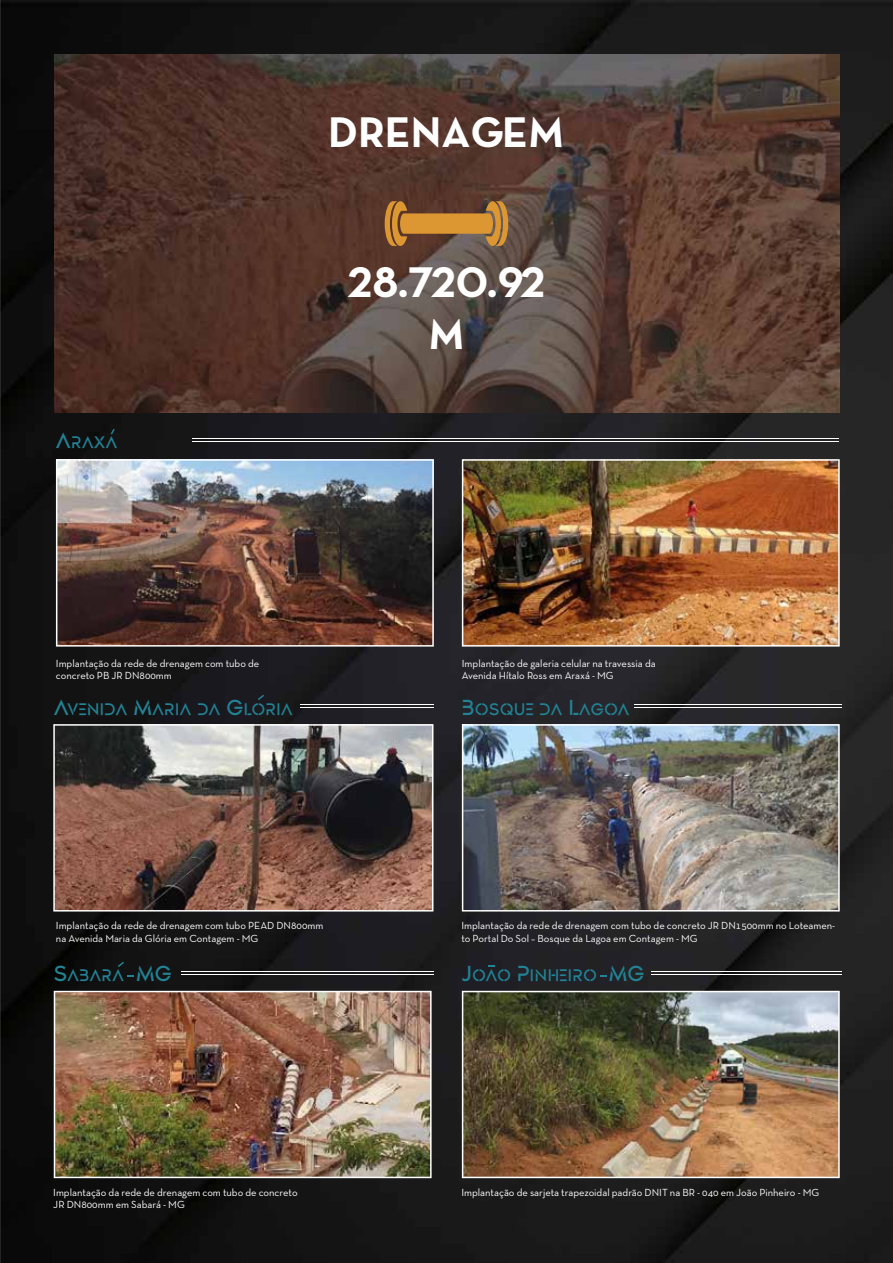
<style>
.page{position:relative;width:893px;height:1263px;background:#fff}
.page>*{position:absolute;margin:0;border:0;box-sizing:border-box;transform-origin:0 0}
.t1{font:43.65px/52.3px "Neutra Text Bold Alt";color:#fff;text-align:center}
.t2{font:24.45px "DESIGNER Regular";color:#218395}
.t3{font:10.5px/12.6px "Neutra Text TF";color:#fff}
</style>
<div class="page">
<img style="left:0;top:0;width:893px;height:1263px">
<img style="left:54px;top:54px;width:785px;height:358px">
<svg style="left:385px;top:201px;width:123px;height:45px;background:#a16f35"></svg>
<img style="left:462px;top:459px;width:378px;height:188px">
<img style="left:56px;top:459px;width:378px;height:188px">
<img style="left:462px;top:724px;width:378px;height:187px">
<img style="left:462px;top:991px;width:378px;height:187px">
<img style="left:54px;top:991px;width:378px;height:187px">
<img style="left:53px;top:724px;width:380px;height:187px">
<hr style="left:193px;top:439px;width:646px;height:1px;background:#fff">
<hr style="left:193px;top:441px;width:646px;height:1px;background:#fff">
<hr style="left:300px;top:705px;width:133px;height:1px;background:#fff">
<hr style="left:300px;top:707px;width:133px;height:1px;background:#fff">
<hr style="left:634px;top:705px;width:208px;height:1px;background:#fff">
<hr style="left:634px;top:707px;width:208px;height:1px;background:#fff">
<hr style="left:651px;top:971px;width:191px;height:1px;background:#fff">
<hr style="left:651px;top:974px;width:191px;height:1px;background:#fff">
<hr style="left:181px;top:971px;width:252px;height:1px;background:#fff">
<hr style="left:181px;top:974px;width:252px;height:1px;background:#fff">
<svg style="left:111px;top:429px;width:4px;height:5px"></svg>
<svg style="left:258px;top:695px;width:6px;height:5px"></svg>
<svg style="left:118px;top:962px;width:6px;height:5px"></svg>
<svg style="left:489px;top:965px;width:6px;height:2px"></svg>
<h1 class="t1" style="left:328px;top:105px;width:238px">DRENAGEM</h1>
<h2 class="t2" style="left:56px;top:425px;width:63px">Araxa</h2>
<h1 class="t1" style="left:348px;top:255px;width:199px">28.720.92<br>M</h1>
<p class="t3" style="left:56px;top:656px;width:205px">Implantação da rede de drenagem com tubo de concreto PB JR DN800mm</p>
<p class="t3" style="left:462px;top:656px;width:195px">Implantação de galeria celular na travessia da<br>Avenida Hítalo Ross em Araxá - MG</p>
<h2 class="t2" style="left:54px;top:692px;width:241px">Avenida Maria da Gloria</h2>
<h2 class="t2" style="left:462px;top:692px;width:169px">Bosque da Lagoa</h2>
<p class="t3" style="left:56px;top:919px;width:269px">Implantação da rede de drenagem com tubo PEAD DN800mm na Avenida Maria da Glória em Contagem - MG</p>
<p class="t3" style="left:461px;top:919px;width:375px">Implantação da rede de drenagem com tubo de concreto JR DN1500mm no Loteamen&shy;to Portal Do Sol – Bosque da Lagoa em Contagem - MG</p>
<h2 class="t2" style="left:54px;top:959px;width:120px">Sabara MG</h2>
<h2 class="t2" style="left:462px;top:959px;width:184px">Joao Pinheiro MG</h2>
<p class="t3" style="left:53px;top:1186px;width:246px">Implantação da rede de drenagem com tubo de concreto</p>
<p class="t3" style="left:461px;top:1186px;width:359px">Implantação de sarjeta trapezoidal padrão DNIT na BR - 040 em João Pinheiro - MG</p>
<p class="t3" style="left:53px;top:1198px;width:133px">JR DN800mm em Sabará - MG</p>
</div>
